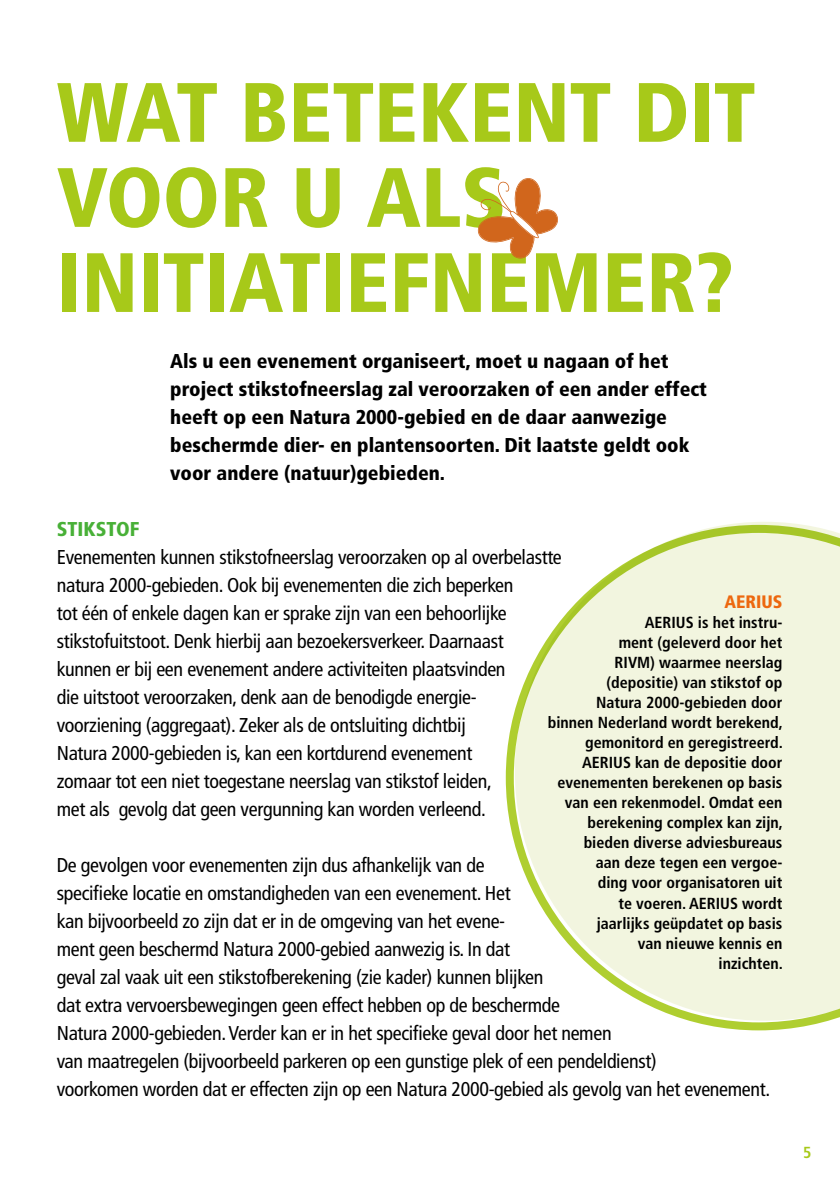
<style>
.page{position:relative;width:840px;height:1191px;background:#fff}
.page>*{position:absolute;margin:0;border:0;box-sizing:border-box;transform-origin:0 0}
.Grote_titel{font:900 condensed 84px "Frutiger LT Std";color:#a7c919}
.t1{font:condensed 20px/28px "Frutiger LT Std";letter-spacing:-.015em;color:#000}
.Intro{font:900 condensed 20px/28px "Frutiger LT Std";color:#000}
.Tussenkop{font:900 condensed 20px "Frutiger LT Std";color:#48b037}
.Kaderkop{font:900 condensed 18px "Frutiger LT Std";color:#ed680f}
.kadertekst{font:700 condensed 16px/20px "Frutiger LT Std";color:#000;text-align:right}
.t2{font:700 condensed 16px "Frutiger LT Std";color:#a7c919}
</style>
<div class="page">
<svg style="left:505px;top:714px;width:326px;height:316px"></svg>
<svg style="left:514px;top:522px;width:325px;height:498px;fill:#f2f5df"></svg>
<svg style="left:477px;top:178px;width:81px;height:81px"></svg>
<h1 class="Grote_titel" style="left:57px;top:62px;width:700px">WAT BETEKENT DIT</h1>
<h1 class="Grote_titel" style="left:57px;top:147px;width:451px">VOOR U ALS</h1>
<h1 class="Grote_titel" style="left:57px;top:232px;width:677px">INITIATIEFNEMER?</h1>
<p class="Intro" style="left:170px;top:347px;width:538px">Als u een evenement organiseert, moet u nagaan of het project stikstofneerslag zal veroorzaken of een ander effect heeft op een Natura 2000-gebied en de daar aanwezige beschermde dier- en plantensoorten. Dit laatste geldt ook voor andere (natuur)gebieden.</p>
<h2 class="Tussenkop" style="left:57px;top:517px;width:84px">STIKSTOF</h2>
<p class="t1" style="left:57px;top:543px;width:506px">Evenementen kunnen stikstofneerslag veroorzaken op al overbelastte natura 2000-gebieden. Ook bij evenementen die zich beperken<br>tot één of enkele dagen kan er sprake zijn van een behoorlijke stikstofuitstoot. Denk hierbij aan bezoekersverkeer. Daarnaast kunnen er bij een evenement andere activiteiten plaatsvinden<br>die uitstoot veroorzaken, denk aan de benodigde energie&shy;voorziening (aggregaat). Zeker als de ontsluiting dichtbij<br>Natura 2000-gebieden is, kan een kortdurend evenement<br>zomaar tot een niet toegestane neerslag van stikstof leiden,<br>met als gevolg dat geen vergunning kan worden verleend.</p>
<p class="t1" style="left:57px;top:851px;width:714px">De gevolgen voor evenementen zijn dus afhankelijk van de<br>specifieke locatie en omstandigheden van een evenement. Het<br>kan bijvoorbeeld zo zijn dat er in de omgeving van het evene-<br>ment geen beschermd Natura 2000-gebied aanwezig is. In dat<br>geval zal vaak uit een stikstofberekening (zie kader) kunnen blijken<br>dat extra vervoersbewegingen geen effect hebben op de beschermde<br>Natura 2000-gebieden. Verder kan er in het specifieke geval door het nemen<br>van maatregelen (bijvoorbeeld parkeren op een gunstige plek of een pendeldienst)<br>voorkomen worden dat er effecten zijn op een Natura 2000-gebied als gevolg van het evenement.</p>
<h3 class="Kaderkop" style="left:724px;top:591px;width:60px">AERIUS</h3>
<h4 class="kadertekst" style="left:547px;top:613px;width:236px">AERIUS is het instru-<br>ment (geleverd door het<br>RIVM) waarmee neerslag (depositie) van stikstof op<br>Natura 2000-gebieden door binnen Nederland wordt berekend, gemonitord en geregistreerd.<br>AERIUS kan de depositie door evenementen berekenen op basis van een rekenmodel. Omdat een berekening complex kan zijn, bieden diverse adviesbureaus<br>aan deze tegen een vergoe-<br>ding voor organisatoren uit<br>te voeren. AERIUS wordt<br>jaarlijks geüpdatet op basis<br>van nieuwe kennis en<br>inzichten.</h4>
<p class="t2" style="left:802px;top:1142px;width:10px">5</p>
</div>
